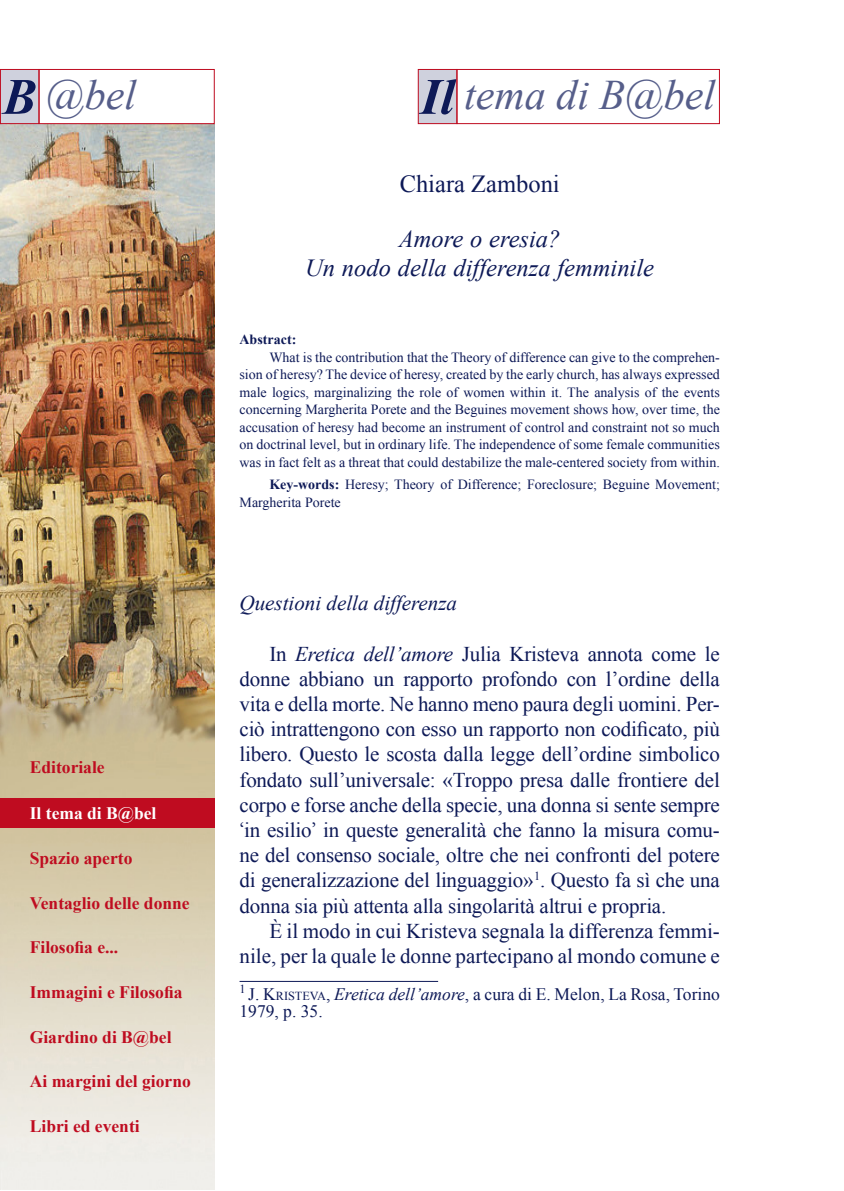
<style>
.page{position:relative;width:844px;height:1191px;background:#fff}
.page>*{position:absolute;margin:0;border:0;box-sizing:border-box;transform-origin:0 0}
.t1{font:italic 42px "Times New Roman";color:#565e8a}
.Titolo{font:italic 24.5px "Times New Roman";color:#0d1957}
.Autore{font:24.5px "Times New Roman";color:#0d1957}
.Testo_Normale{font:21px/25.2px "Times New Roman";color:#0d1957;text-align:justify}
.Titolo_paragrafo{font:italic 21px "Times New Roman";color:#0d1957}
.t2{font:700 17.5px "Times New Roman";color:#bf0c20}
.Note{font:17.5px/17.5px "Times New Roman";color:#0d1957}
.t3{font:700 17.5px "Times New Roman";color:#fff}
.Testo_Riassunto{font:14px/17.5px "Times New Roman";color:#0d1957;text-align:justify}
.Riassunto{font:700 14px "Times New Roman";color:#0d1957}
.s1{font-weight:700;font-size:51.1px;color:#0d1957}
.s2{font-weight:700}
.s3{font-style:italic}
.s4{font-family:"Adobe Garamond"}
.s5{font-style:inherit}
.s6{font-size:12.25px}
</style>
<div class="page">
<img style="left:0;top:124px;width:215px;height:1066px">
<div style="left:0;top:69px;width:39px;height:55px;background:#cfd1dd"></div>
<div style="left:0;top:69px;width:39px;height:55px;border:1px solid #bf0c20"></div>
<div style="left:39px;top:69px;width:176px;height:55px;border:1px solid #bf0c20"></div>
<div style="left:418px;top:69px;width:38px;height:55px;background:#cfd1dd"></div>
<div style="left:417px;top:69px;width:40px;height:55px;border:1px solid #bf0c20"></div>
<div style="left:456px;top:69px;width:263px;height:55px;border:1px solid #bf0c20"></div>
<div style="left:0;top:798px;width:215px;height:30px;background:#bf0c20"></div>
<hr style="left:239px;top:981px;width:199px;height:1px;background:#0d1957">
<h1 class="t1" style="left:3px;top:66px;width:135px"><span class="s1">B</span> @bel</h1>
<h1 class="t1" style="left:420px;top:66px;width:296px"><span class="s1">Il</span> tema di B@bel</h1>
<p class="Autore" style="left:399px;top:167px;width:161px">Chiara Zamboni</p>
<p class="Titolo" style="left:399px;top:222px;width:163px">Amore o eresia?</p>
<p class="Titolo" style="left:305px;top:251px;width:350px">Un nodo della differenza femminile</p>
<p class="t2" style="left:30px;top:755px;width:76px">Editoriale</p>
<p class="t3" style="left:30px;top:801px;width:128px">Il tema di B@bel</p>
<p class="t2" style="left:30px;top:846px;width:104px">Spazio aperto</p>
<p class="t2" style="left:30px;top:890px;width:161px">Ventaglio delle donne</p>
<p class="t2" style="left:30px;top:935px;width:90px">Filosofia e...</p>
<p class="t2" style="left:30px;top:980px;width:154px">Immagini e Filosofia</p>
<p class="t2" style="left:30px;top:1024px;width:143px">Giardino di B@bel</p>
<p class="t2" style="left:30px;top:1069px;width:162px">Ai margini del giorno</p>
<p class="t2" style="left:30px;top:1114px;width:111px">Libri ed eventi</p>
<p class="Riassunto" style="left:239px;top:330px;width:58px">Abstract:</p>
<p class="Testo_Riassunto" style="left:239px;top:348px;width:481px;text-indent:30px">What is the contribution that the Theory of difference can give to the comprehen&shy;sion of heresy? The device of heresy, created by the early church, has always expressed male logics, marginalizing the role of women within it. The analysis of the events concerning Margherita Porete and the Beguines movement shows how, over time, the accusation of heresy had become an instrument of control and constraint not so much on doctrinal level, but in ordinary life. The independence of some female communities was in fact felt as a threat that could destabilize the male-centered society from within.</p>
<p class="Testo_Riassunto" style="left:239px;top:475px;width:481px;text-indent:30px"><span class="s2">Key-words:</span> Heresy; Theory of Difference; Foreclosure; Beguine Movement;<br>Margherita Porete</p>
<p class="Titolo_paragrafo" style="left:239px;top:588px;width:219px">Questioni della differenza</p>
<p class="Testo_Normale" style="left:239px;top:640px;width:481px;text-indent:30px">In <span class="s3">Eretica dell’amore</span> Julia Kristeva annota come le donne abbiano un rapporto profondo con l’ordine della vita e della morte. Ne hanno meno paura degli uomini. Per&shy;ciò intrattengono con esso un rapporto non codificato, più libero. Questo le scosta dalla legge dell’ordine simbolico fondato sull’universale: «Troppo presa dalle frontiere del corpo e forse anche della specie, una donna si sente sempre <span class="s4">‘</span>in esilio<span class="s4">’</span> in queste generalità che fanno la misura comu&shy;ne del consenso sociale, oltre che nei confronti del potere di generalizzazione del linguaggio»<sup>1</sup>. Questo fa sì che una donna sia più attenta alla singolarità altrui e propria.</p>
<p class="Testo_Normale" style="left:239px;top:918px;width:481px;text-align:right">È il modo in cui Kristeva segnala la differenza femmi&shy;nile, per la quale le donne partecipano al mondo comune e</p>
<p class="Note" style="left:239px;top:985px;width:481px"><sup>1</sup> J. <span class="s5">K</span><span class="s6">RISTEVA</span>, <span class="s3">Eretica dell’amore</span>, a cura di E. Melon, La Rosa, Torino<br>1979, p. 35.</p>
</div>
